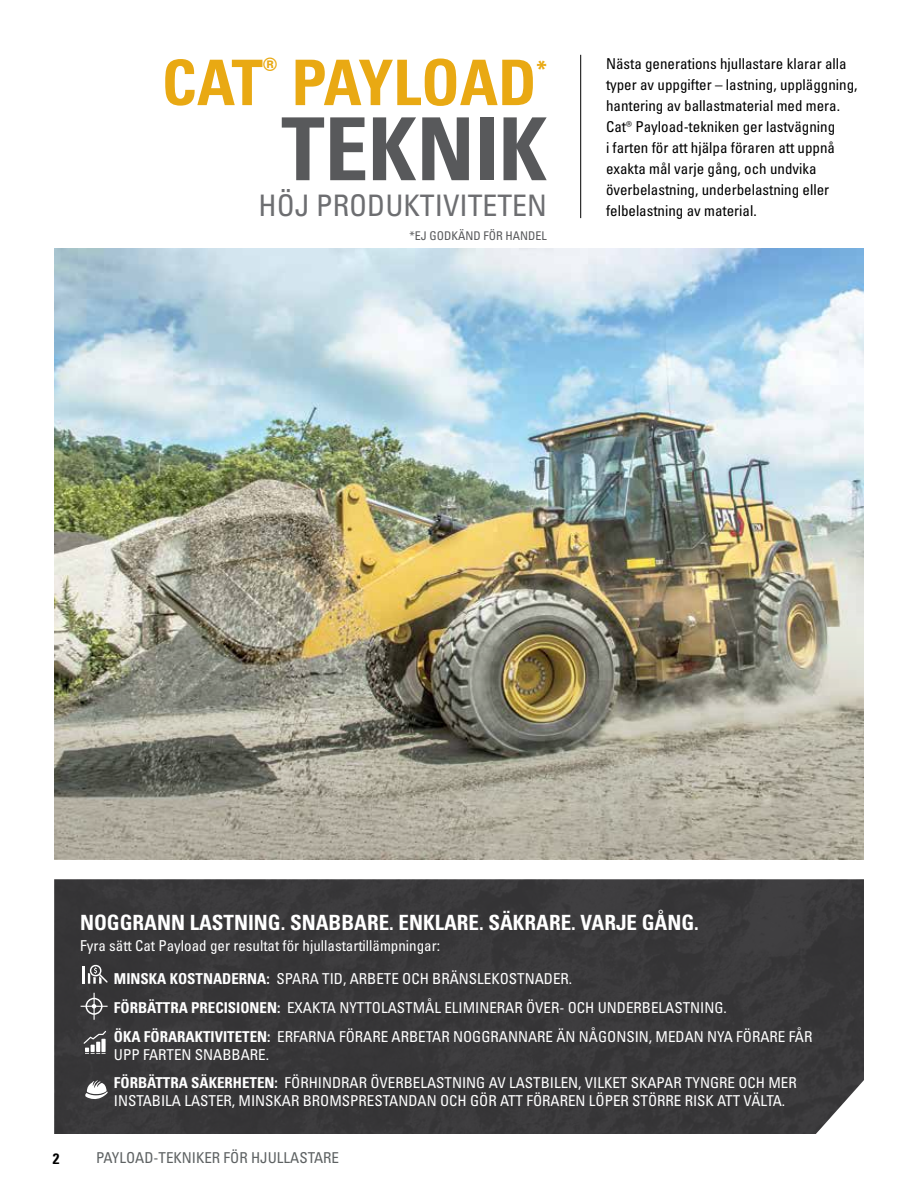
<style>
.page{position:relative;width:918px;height:1188px;background:#fff}
.page>*{position:absolute;margin:0;border:0;box-sizing:border-box;transform-origin:0 0}
.t1{font:87px "Univers LTCYR 67 Bold Cond";color:#58595b}
.t2{font:62.85px "Univers LTCYR 67 Bold Cond";color:#e9a913}
.t3{font:condensed 29.7px "Univers LTCYR 57";color:#6d6e71}
.t4{font:24px "Univers LTCYR 67 Bold Cond";color:#e9a913}
.t5{font:21px "Univers LTCYR 67 Bold Cond";color:#fff}
.t6{font:condensed 15px/28.8px "Univers LTCYR 57";color:#fff}
.t7{font:condensed 15px/21px "Univers LTCYR 57";color:#000}
.t8{font:condensed 15px "Univers LTCYR 57";color:#5e6263}
.t9{font:15px "Univers LTCYR 67 Bold Cond";color:#000}
.t10{font:condensed 12px "Univers LTCYR 57";color:#58595b}
.s1{font-family:"Univers LTCYR 67 Bold Cond";font-stretch:normal}
</style>
<div class="page">
<div style="left:54px;top:879px;width:810px;height:255px;background:#383839"></div>
<hr style="left:580px;top:55px;width:1px;height:163px;background:#000">
<img style="left:54px;top:249px;width:809px;height:260px">
<img style="left:54px;top:509px;width:810px;height:351px">
<hr style="left:82px;top:966px;width:3px;height:18px;background:#fff">
<svg style="left:88px;top:964px;width:20px;height:20px"></svg>
<svg style="left:84px;top:1031px;width:22px;height:23px"></svg>
<svg style="left:85px;top:1080px;width:23px;height:20px"></svg>
<svg style="left:81px;top:993px;width:27px;height:27px"></svg>
<h2 class="t2" style="left:162px;top:44px;width:376px">CAT<sup>®</sup> PAYLOAD</h2>
<h3 class="t4" style="left:537px;top:55px;width:12px">*</h3>
<h1 class="t1" style="left:281px;top:96px;width:267px">TEKNIK</h1>
<h3 class="t3" style="left:259px;top:186px;width:290px">HÖJ PRODUKTIVITETEN</h3>
<p class="t10" style="left:409px;top:228px;width:139px">*EJ GODKÄND FÖR HANDEL</p>
<p class="t7" style="left:606px;top:53px;width:253px">Nästa generations hjullastare klarar alla typer av uppgifter – lastning, uppläggning, hantering av ballastmaterial med mera.<br>Cat® Payload-tekniken ger lastvägning<br>i farten för att hjälpa föraren att uppnå exakta mål varje gång, och undvika överbelastning, underbelastning eller felbelastning av material.</p>
<p class="t9" style="left:53px;top:1149px;width:8px">2</p>
<h3 class="t5" style="left:80px;top:909px;width:620px">NOGGRANN LASTNING. SNABBARE. ENKLARE. SÄKRARE. VARJE GÅNG.</h3>
<p class="t6" style="left:80px;top:931px;width:361px">Fyra sätt Cat Payload ger resultat för hjullastartillämpningar:</p>
<p class="t6" style="left:114px;top:964px;width:700px"><span class="s1">MINSKA KOSTNADERNA:</span> SPARA TID, ARBETE OCH BRÄNSLEKOSTNADER.<br><span class="s1">FÖRBÄTTRA PRECISIONEN:</span> EXAKTA NYTTOLASTMÅL ELIMINERAR ÖVER- OCH UNDERBELASTNING.<br><span class="s1">ÖKA FÖRARAKTIVITETEN:</span> ERFARNA FÖRARE ARBETAR NOGGRANNARE ÄN NÅGONSIN, MEDAN NYA FÖRARE FÅR</p>
<p class="t6" style="left:114px;top:1039px;width:684px">UPP FARTEN SNABBARE.<br><span class="s1">FÖRBÄTTRA SÄKERHETEN:</span> FÖRHINDRAR ÖVERBELASTNING AV LASTBILEN, VILKET SKAPAR TYNGRE OCH MER</p>
<p class="t6" style="left:114px;top:1086px;width:673px">INSTABILA LASTER, MINSKAR BROMSPRESTANDAN OCH GÖR ATT FÖRAREN LÖPER STÖRRE RISK ATT VÄLTA.</p>
<p class="t8" style="left:96px;top:1148px;width:245px">PAYLOAD-TEKNIKER FÖR HJULLASTARE</p>
</div>
